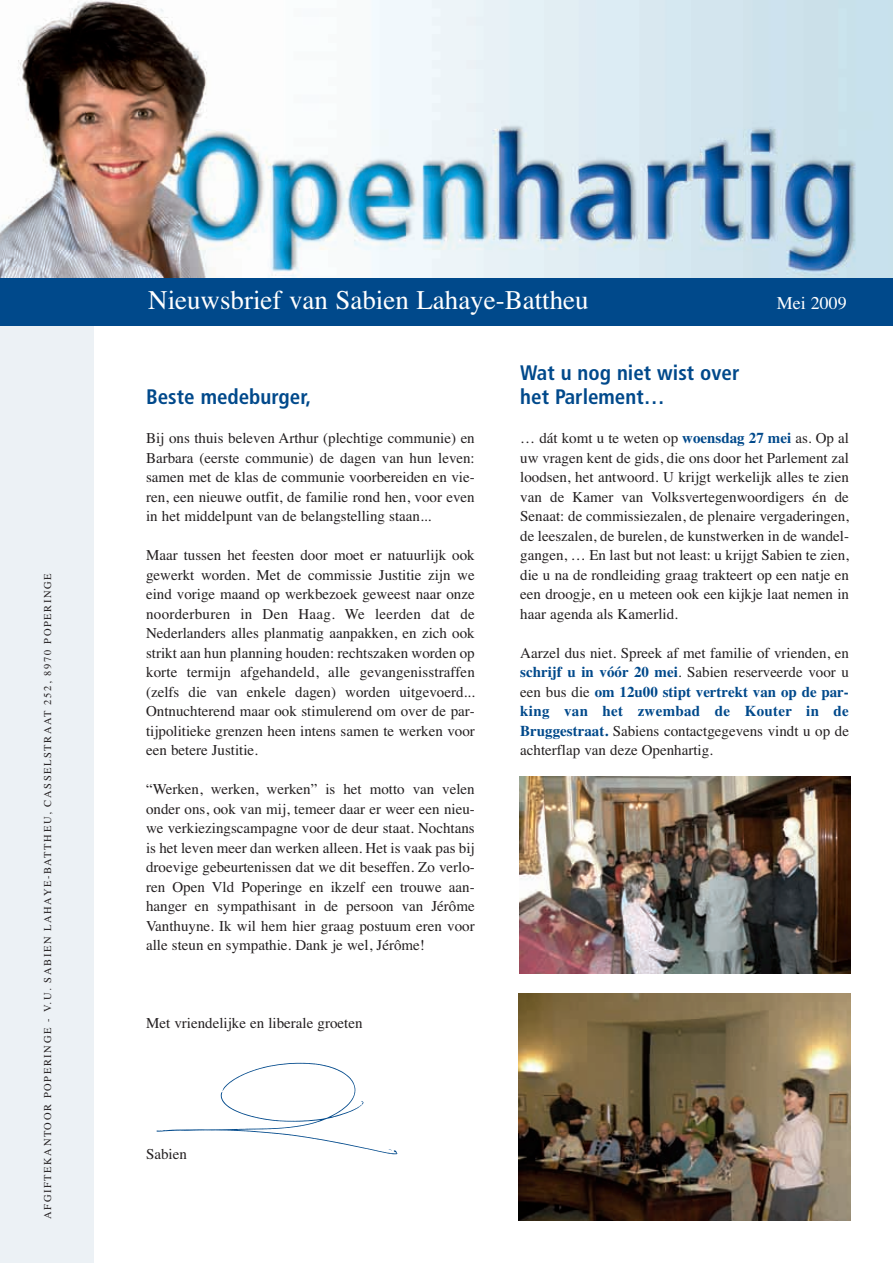
<style>
.page{position:relative;width:893px;height:1263px;background:#fff}
.page>*{position:absolute;margin:0;border:0;box-sizing:border-box;transform-origin:0 0}
.t1{font:27px "Times";color:#fff}
.t2{font:700 condensed 21px/24px "Frutiger";color:#00498b}
.t3{font:18px "Times";color:#fff}
.t4{font:15px/19.5px "Times";color:#231f20;text-align:justify}
.t5{font:10.5px "Times";letter-spacing:.15em;color:#231f20}
.s1{font-weight:700;color:#00498b}
</style>
<div class="page">
<img style="left:156px;top:1062px;width:242px;height:93px">
<div style="left:0;top:0;width:94px;height:1263px;background:#ecf1f5"></div>
<div style="left:0;top:268px;width:893px;height:57px;background:#00498b"></div>
<img style="left:0;top:0;width:893px;height:277px">
<img style="left:519px;top:994px;width:331px;height:227px">
<img style="left:519px;top:777px;width:331px;height:197px">
<p class="t5" style="left:44px;top:1219px;width:647px;rotate:-90deg">AFGIFTEKANTOOR POPERINGE - V.U. SABIEN LAHAYE-BATTHEU, CASSELSTRAAT 252, 8970 POPERINGE</p>
<h1 class="t1" style="left:148px;top:290px;width:442px">Nieuwsbrief van Sabien Lahaye-Battheu</h1>
<p class="t3" style="left:777px;top:296px;width:71px">Mei 2009</p>
<h2 class="t2" style="left:146px;top:387px;width:167px">Beste medeburger,</h2>
<p class="t4" style="left:146px;top:430px;width:330px">Bij ons thuis beleven Arthur (plechtige communie) en Barbara (eerste communie) de dagen van hun leven: samen met de klas de communie voorbereiden en vie&shy;ren, een nieuwe outfit, de familie rond hen, voor even in het middelpunt van de belangstelling staan...</p>
<p class="t4" style="left:146px;top:547px;width:330px">Maar tussen het feesten door moet er natuurlijk ook gewerkt worden. Met de commissie Justitie zijn we eind vorige maand op werkbezoek geweest naar onze noorderburen in Den Haag. We leerden dat de Nederlanders alles planmatig aanpakken, en zich ook strikt aan hun planning houden: rechtszaken worden op korte termijn afgehandeld, alle gevangenisstraffen (zelfs die van enkele dagen) worden uitgevoerd...<br>Ontnuchterend maar ook stimulerend om over de par&shy;tijpolitieke grenzen heen intens samen te werken voor een betere Justitie.</p>
<p class="t4" style="left:146px;top:781px;width:330px">“Werken, werken, werken” is het motto van velen onder ons, ook van mij, temeer daar er weer een nieu&shy;we verkiezingscampagne voor de deur staat. Nochtans is het leven meer dan werken alleen. Het is vaak pas bij droevige gebeurtenissen dat we dit beseffen. Zo verlo&shy;ren Open Vld Poperinge en ikzelf een trouwe aan - hanger en sympathisant in de persoon van Jérôme Vanthuyne. Ik wil hem hier graag postuum eren voor alle steun en sympathie. Dank je wel, Jérôme!</p>
<p class="t4" style="left:146px;top:1015px;width:218px">Met vriendelijke en liberale groeten</p>
<h2 class="t2" style="left:520px;top:362px;width:221px">Wat u nog niet wist over het Parlement…</h2>
<p class="t4" style="left:520px;top:430px;width:330px">… dát komt u te weten op <span class="s1">woensdag 27 mei</span> as. Op al uw vragen kent de gids, die ons door het Parlement zal loodsen, het antwoord. U krijgt werkelijk alles te zien van de Kamer van Volksvertegenwoordigers én de Senaat: de commissiezalen, de plenaire vergaderingen, de leeszalen, de burelen, de kunstwerken in de wandel - gangen, … En last but not least: u krijgt Sabien te zien, die u na de rondleiding graag trakteert op een natje en een droogje, en u meteen ook een kijkje laat nemen in haar agenda als Kamerlid.</p>
<p class="t4" style="left:520px;top:644px;width:330px">Aarzel dus niet. Spreek af met familie of vrienden, en <span class="s1">schrijf u in vóór 20 mei</span>. Sabien reserveerde voor u een bus die <span class="s1">om 12u00 stipt vertrekt van op de par&shy;king van het zwembad de Kouter in de Bruggestraat.</span> Sabiens contactgegevens vindt u op de achterflap van deze Openhartig.</p>
<p class="t4" style="left:146px;top:1145px;width:42px">Sabien</p>
</div>
